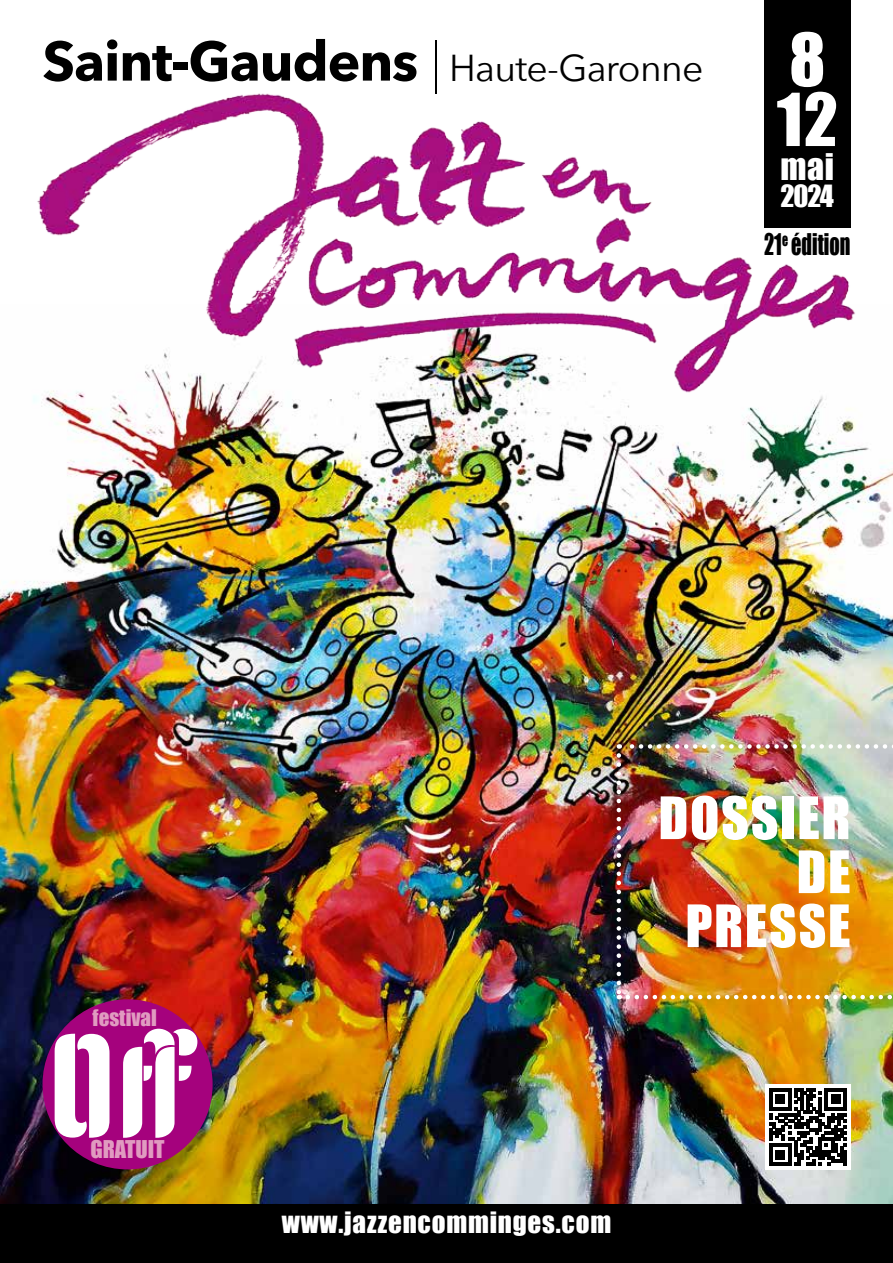
<style>
.page{position:relative;width:893px;height:1263px;background:#fff}
.page>*{position:absolute;margin:0;border:0;box-sizing:border-box;transform-origin:0 0}
.t1{font:142.95px "Kenia";color:#fff}
.t2{font:67.5px/60px "Impact";color:#fff}
.t3{font:700 55.05px "Avenir Next";letter-spacing:-.02em;color:#000}
.t4{font:54px/54px "Impact";letter-spacing:.03em;color:#fff;text-align:right}
.t5{font:33.75px "Impact";color:#fff}
.t6{font:28.05px "Impact";color:#fff}
.t7{font:27.45px "Impact";color:#000;scale:.74 1}
.t8{font:27px "Impact";letter-spacing:.03em;color:#fff}
.t9{font:22.5px "Impact";color:#e09bc0}
.t10{font:21px "Impact";color:#e09bc0}
.s1{font-weight:200;font-size:53.1px}
.s2{font-weight:400;font-size:37.35px}
</style>
<div class="page">
<div style="left:0;top:1203px;width:893px;height:60px;background:#000"></div>
<img style="left:0;top:398px;width:893px;height:805px">
<svg style="left:765px;top:1084px;width:85px;height:85px"></svg>
<svg style="left:770px;top:1088px;width:76px;height:77px"></svg>
<div style="left:43px;top:999px;width:170px;height:170px;background:#a5027d;border-radius:50%"></div>
<img style="left:33px;top:87px;width:822px;height:311px">
<div style="left:764px;top:0;width:86px;height:227px;background:#000"></div>
<svg style="left:617px;top:755px;width:4px;height:244px"></svg>
<svg style="left:628px;top:995px;width:265px;height:4px"></svg>
<svg style="left:619px;top:744px;width:274px;height:5px"></svg>
<p class="t3" style="left:43px;top:14px;width:662px">Saint-Gaudens <span class="s1">|</span> <span class="s2">Haute-Garonne</span></p>
<p class="t2" style="left:777px;top:28px;width:62px">8<br>12</p>
<p class="t5" style="left:780px;top:140px;width:55px">mai</p>
<p class="t6" style="left:781px;top:174px;width:55px">2024</p>
<p class="t7" style="left:764px;top:223px;width:118px">21<sup>e</sup> édition</p>
<p class="t10" style="left:93px;top:1001px;width:66px">festival</p>
<h1 class="t1" style="left:47px;top:1001px;width:151px">Off</h1>
<p class="t9" style="left:90px;top:1132px;width:76px">GRATUIT</p>
<p class="t4" style="left:658px;top:789px;width:194px">DOSSIER<br>DE<br>PRESSE</p>
<p class="t8" style="left:282px;top:1202px;width:331px">www.jazzencomminges.com</p>
</div>
